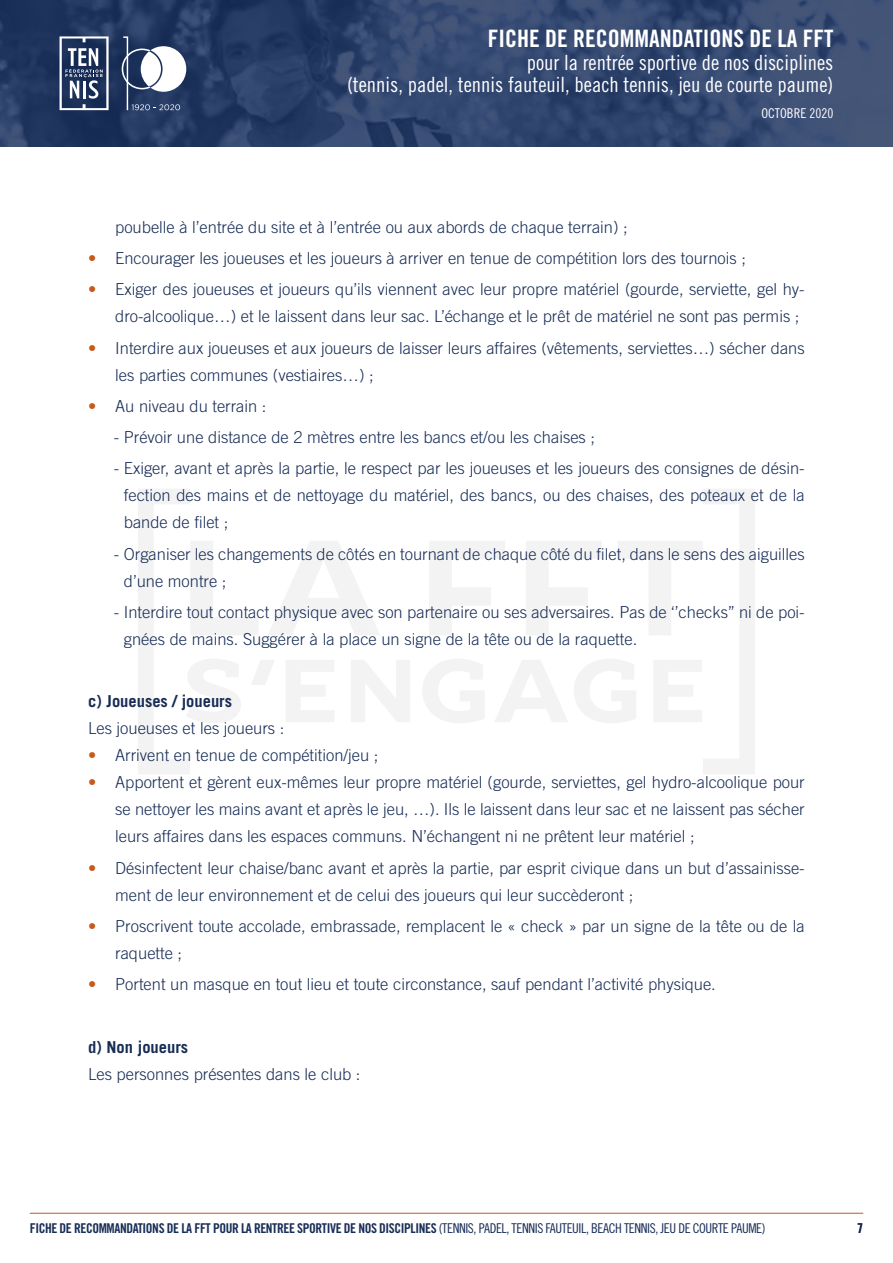
<style>
.page{position:relative;width:893px;height:1263px;background:#fff}
.page>*{position:absolute;margin:0;border:0;box-sizing:border-box;transform-origin:0 0}
.t1{font:24px "Trade Gothic Bold Cond Twenty";color:#fff}
.t2{font:21px/22.5px "Trade Gothic Cond Eighteen";color:#fff;text-align:right}
.t3{font:300 16.5px/27px "Trade Gothic";color:#172c55}
.t4{font:700 16.5px "Trade Gothic";color:#172c55}
.t5{font:13.5px "Trade Gothic Bold Cond Twenty";letter-spacing:-.03em;color:#172c55}
.t6{font:13.5px "Trade Gothic Cond Eighteen";color:#fff}
.s1{font-weight:700;color:#c7591a}
.s2{font-family:"Trade Gothic Cond Eighteen"}
</style>
<div class="page">
<svg style="left:0;top:0;width:893px;height:147px;background:#30446c"></svg>
<hr style="left:30px;top:1213px;width:833px;height:1px;background:#c7591a">
<svg style="left:60px;top:36px;width:49px;height:74px"></svg>
<svg style="left:122px;top:36px;width:64px;height:74px"></svg>
<svg style="left:138px;top:489px;width:272px;height:285px"></svg>
<svg style="left:423px;top:489px;width:332px;height:285px"></svg>
<h1 class="t1" style="left:488px;top:24px;width:347px">FICHE DE RECOMMANDATIONS DE LA FFT</h1>
<p class="t2" style="left:347px;top:51px;width:488px">pour la rentrée sportive de nos disciplines<br>(tennis, padel, tennis fauteuil, beach tennis, jeu de courte paume)</p>
<p class="t6" style="left:761px;top:105px;width:73px">OCTOBRE 2020</p>
<p class="t3" style="left:115px;top:213px;width:514px">poubelle à l’entrée du site et à l’entrée ou aux abords de chaque terrain) ;</p>
<p class="t3" style="left:88px;top:244px;width:659px"><span class="s1">•</span> Encourager les joueuses et les joueurs à arriver en tenue de compétition lors des tournois ;</p>
<p class="t3" style="left:115px;top:276px;width:691px;text-indent:-27px"><span class="s1">•</span> Exiger des joueuses et joueurs qu’ils viennent avec leur propre matériel (gourde, serviette, gel hy&shy;dro-alcoolique…) et le laissent dans leur sac. L’échange et le prêt de matériel ne sont pas permis ;</p>
<p class="t3" style="left:115px;top:334px;width:691px;text-indent:-27px"><span class="s1">•</span> Interdire aux joueuses et aux joueurs de laisser leurs affaires (vêtements, serviettes…) sécher dans les parties communes (vestiaires…) ;</p>
<p class="t3" style="left:88px;top:392px;width:180px"><span class="s1">•</span> Au niveau du terrain :</p>
<p class="t3" style="left:114px;top:423px;width:483px">- Prévoir une distance de 2 mètres entre les bancs et/ou les chaises ;</p>
<p class="t3" style="left:124px;top:455px;width:682px;text-align:justify;text-indent:-10px">- Exiger, avant et après la partie, le respect par les joueuses et les joueurs des consignes de désin&shy;fection des mains et de nettoyage du matériel, des bancs, ou des chaises, des poteaux et de la bande de filet ;</p>
<p class="t3" style="left:124px;top:540px;width:682px;text-indent:-10px">- Organiser les changements de côtés en tournant de chaque côté du filet, dans le sens des aiguilles d’une montre ;</p>
<p class="t3" style="left:124px;top:598px;width:682px;text-indent:-10px">- Interdire tout contact physique avec son partenaire ou ses adversaires. Pas de ‘’checks’’ ni de poi&shy;gnées de mains. Suggérer à la place un signe de la tête ou de la raquette.</p>
<p class="t4" style="left:88px;top:691px;width:145px">c) Joueuses / joueurs</p>
<p class="t3" style="left:88px;top:715px;width:198px">Les joueuses et les joueurs :</p>
<p class="t3" style="left:88px;top:742px;width:292px"><span class="s1">•</span> Arrivent en tenue de compétition/jeu ;</p>
<p class="t3" style="left:115px;top:769px;width:691px;text-align:justify;text-indent:-27px"><span class="s1">•</span> Apportent et gèrent eux-mêmes leur propre matériel (gourde, serviettes, gel hydro-alcoolique pour se nettoyer les mains avant et après le jeu, …). Ils le laissent dans leur sac et ne laissent pas sécher leurs affaires dans les espaces communs. N’échangent ni ne prêtent leur matériel ;</p>
<p class="t3" style="left:115px;top:854px;width:691px;text-indent:-27px"><span class="s1">•</span> Désinfectent leur chaise/banc avant et après la partie, par esprit civique dans un but d’assainisse&shy;ment de leur environnement et de celui des joueurs qui leur succèderont ;</p>
<p class="t3" style="left:115px;top:912px;width:691px;text-indent:-27px"><span class="s1">•</span> Proscrivent toute accolade, embrassade, remplacent le « check » par un signe de la tête ou de la raquette ;</p>
<p class="t3" style="left:88px;top:970px;width:629px"><span class="s1">•</span> Portent un masque en tout lieu et toute circonstance, sauf pendant l’activité physique.</p>
<p class="t4" style="left:88px;top:1036px;width:101px">d) Non joueurs</p>
<p class="t3" style="left:88px;top:1060px;width:274px">Les personnes présentes dans le club :</p>
<p class="t5" style="left:30px;top:1220px;width:737px">FICHE DE RECOMMANDATIONS DE LA FFT POUR LA RENTREE SPORTIVE DE NOS DISCIPLINES <span class="s2">(TENNIS, PADEL, TENNIS FAUTEUIL, BEACH TENNIS, JEU DE COURTE PAUME)</span></p>
<p class="t5" style="left:857px;top:1220px;width:7px">7</p>
</div>
